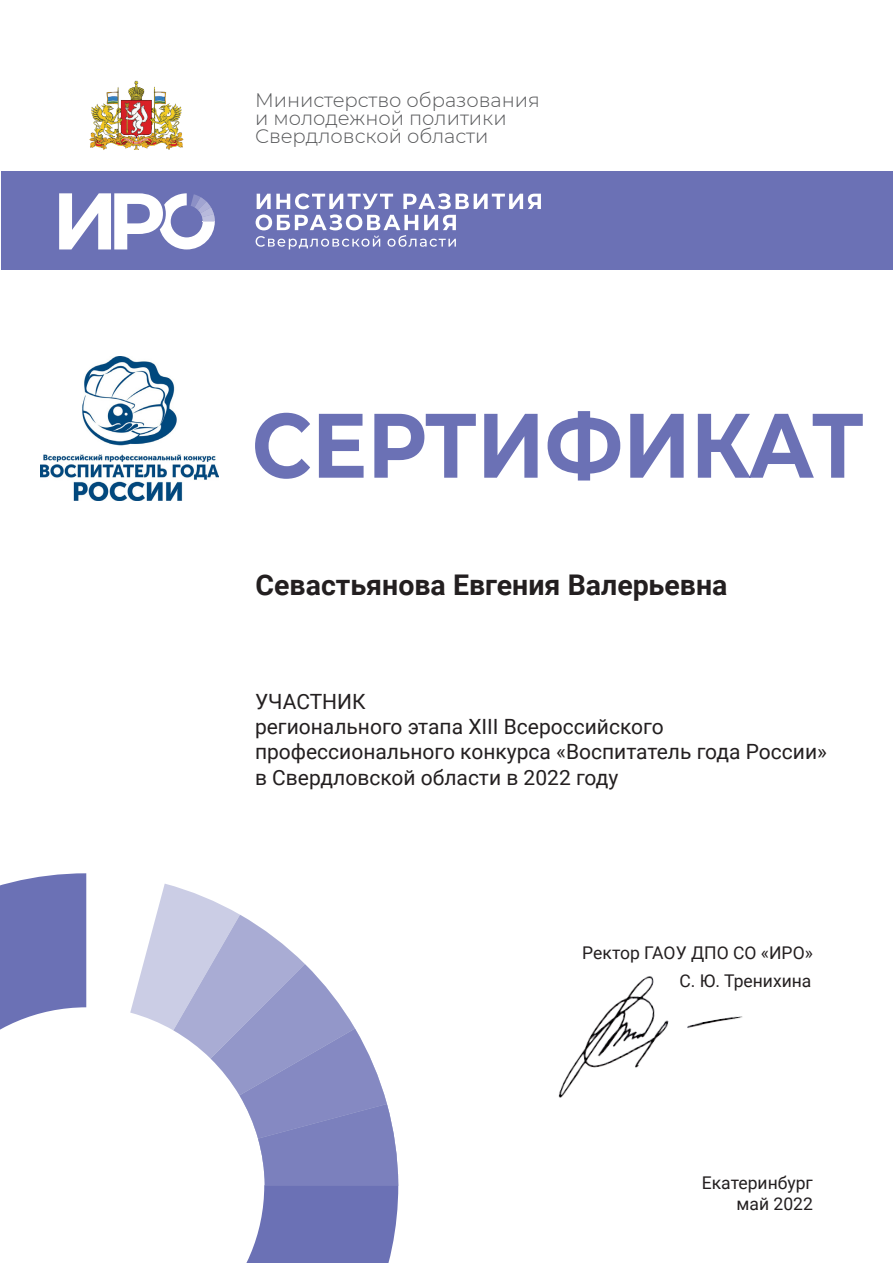
<style>
.page{position:relative;width:893px;height:1263px;background:#fff}
.page>*{position:absolute;margin:0;border:0;box-sizing:border-box;transform-origin:0 0}
.ФИО{font:700 28.5px "Roboto";color:#231f20}
.ФИО-2{font:21px/25.2px "Roboto";color:#231f20}
.за_что{font:21px "Roboto";color:#231f20}
.t1{font:300 19.5px/18.5px "Montserrat";color:#57585a}
.t2{font:17.55px/21px "Roboto";color:#231f20;text-align:right}
</style>
<div class="page">
<div style="left:1px;top:171px;width:891px;height:98px;background:#6b71b5"></div>
<img style="left:90px;top:81px;width:45px;height:57px">
<svg style="left:256px;top:193px;width:285px;height:56px"></svg>
<svg style="left:59px;top:193px;width:156px;height:56px"></svg>
<svg style="left:255px;top:411px;width:608px;height:69px"></svg>
<svg style="left:0;top:873px;width:398px;height:390px"></svg>
<svg style="left:130px;top:883px;width:268px;height:302px"></svg>
<svg style="left:173px;top:915px;width:225px;height:270px"></svg>
<svg style="left:211px;top:964px;width:187px;height:221px"></svg>
<img style="left:558px;top:976px;width:185px;height:122px">
<img style="left:41px;top:356px;width:178px;height:145px">
<p class="t1" style="left:255px;top:90px;width:286px">Министерство образования и молодежной политики<br>Свердловской области</p>
<p class="ФИО" style="left:256px;top:565px;width:473px">Севастьянова Евгения Валерьевна</p>
<p class="за_что" style="left:255px;top:687px;width:112px">УЧАСТНИК</p>
<p class="ФИО-2" style="left:255px;top:713px;width:573px">регионального этапа XIII Всероссийского профессионального конкурса «Воспитатель года России»</p>
<p class="ФИО-2" style="left:255px;top:764px;width:365px">в Свердловской области в 2022 году</p>
<p class="t2" style="left:582px;top:939px;width:232px;line-height:27.3px">Ректор ГАОУ ДПО СО «ИРО»<br>С. Ю. Тренихина</p>
<p class="t2" style="left:702px;top:1171px;width:113px">Екатеринбург май 2022</p>
</div>
